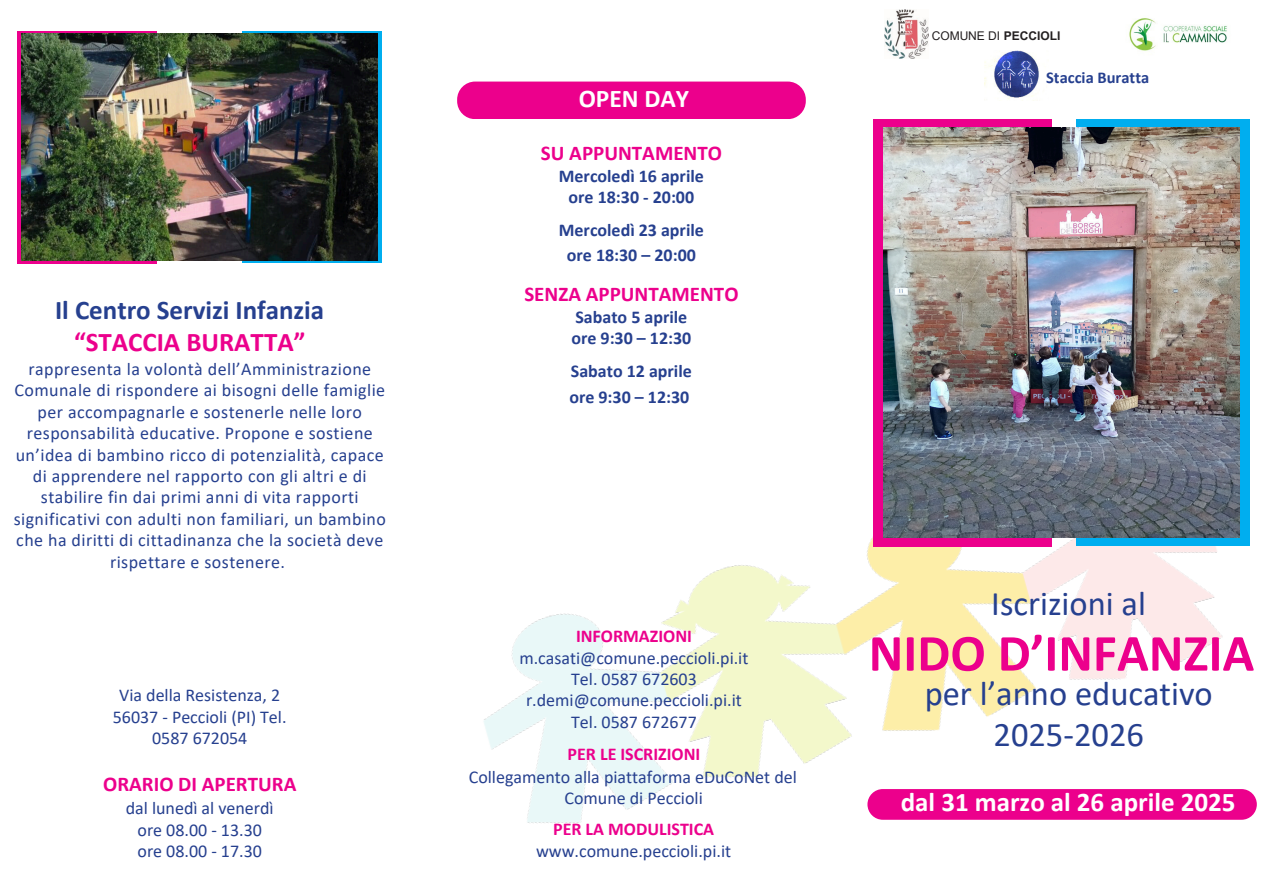
<style>
.page{position:relative;width:1263px;height:894px;background:#fff}
.page>*{position:absolute;margin:0;border:0;box-sizing:border-box;transform-origin:0 0}
.t1{font:700 52.5px "Calibri";color:#ec008c}
.t2{font:34.5px/40.5px "Calibri";color:#26408f;text-align:center}
.t3{font:700 27px/31.5px "Calibri";color:#26408f;text-align:center}
.t4{font:700 27px "Calibri";color:#fff}
.t5{font:700 25.5px "Calibri";color:#fff}
.t6{font:700 21px "Calibri";color:#ec008c}
.t7{font:18px/21.3px "Calibri";letter-spacing:.025em;color:#26408f;text-align:center}
.t8{font:18px/21.3px "Calibri";color:#26408f;text-align:center}
.t9{font:700 18px/21.3px "Calibri";color:#26408f}
.t10{font:700 18px "Calibri";color:#ec008c}
.t11{font:700 16.5px "Calibri";color:#26408f}
.t12{font:12px "Arial MT Pro";color:#231f20}
.s1{color:#ec008c}
.s2{font-weight:700;color:#ec008c}
.s3{font-weight:700}
</style>
<div class="page">
<img style="left:884px;top:9px;width:44px;height:50px">
<img style="left:984px;top:50px;width:56px;height:49px">
<img style="left:1129px;top:18px;width:98px;height:33px">
<div style="left:457px;top:81px;width:349px;height:38px;background:#ec008c;border-radius:18px"></div>
<img style="left:483px;top:360px;width:774px;height:463px">
<div style="left:873px;top:119px;width:179px;height:427px;background:#ec008c"></div>
<div style="left:867px;top:788px;width:390px;height:31px;background:#ec008c;border-radius:15px"></div>
<div style="left:1075px;top:119px;width:174px;height:427px;background:#00aeef"></div>
<img style="left:883px;top:127px;width:357px;height:410px">
<svg style="left:243px;top:32px;width:139px;height:231px;background:#0395cb"></svg>
<svg style="left:17px;top:31px;width:139px;height:232px;background:#cf0b7c"></svg>
<img style="left:21px;top:34px;width:357px;height:226px">
<h6 class="t3" style="left:55px;top:297px;width:271px">Il Centro Servizi Infanzia <span class="s1">“STACCIA BURATTA”</span></h6>
<p class="t7" style="left:14px;top:360px;width:374px">rappresenta la volontà dell’Amministrazione Comunale di rispondere ai bisogni delle famiglie per accompagnarle e sostenerle nelle loro responsabilità educative. Propone e sostiene un’idea di bambino ricco di potenzialità, capace di apprendere nel rapporto con gli altri e di stabilire fin dai primi anni di vita rapporti significativi con adulti non familiari, un bambino che ha diritti di cittadinanza che la società deve rispettare e sostenere.</p>
<p class="t8" style="left:113px;top:686px;width:175px">Via della Resistenza, 2<br>56037 - Peccioli (PI) Tel.<br>0587 672054</p>
<h3 class="t6" style="left:103px;top:775px;width:195px">ORARIO DI APERTURA</h3>
<h5 class="t8" style="left:126px;top:798px;width:149px">dal lunedì al venerdì ore 08.00 - 13.30 ore 08.00 - 17.30</h5>
<p class="t5" style="left:579px;top:88px;width:112px">OPEN DAY</p>
<h6 class="t6" style="left:541px;top:144px;width:183px">SU APPUNTAMENTO</h6>
<p class="t9" style="left:559px;top:166px;width:147px;text-align:center">Mercoledì 16 aprile ore 18:30 - 20:00</p>
<p class="t9" style="left:559px;top:218px;width:147px;line-height:25.8px;text-align:center">Mercoledì 23 aprile ore 18:30 – 20:00</p>
<h5 class="t6" style="left:524px;top:285px;width:216px">SENZA APPUNTAMENTO</h5>
<p class="t9" style="left:571px;top:307px;width:121px">Sabato 5 aprile ore 9:30 – 12:30</p>
<p class="t9" style="left:569px;top:359px;width:124px;line-height:25.8px">Sabato 12 aprile ore 9:30 – 12:30</p>
<p class="t8" style="left:519px;top:627px;width:231px"><span class="s2">INFORMAZIONI </span>m.casati@comune.peccioli.pi.it<br>Tel. 0587 672603 r.demi@comune.peccioli.pi.it<br>Tel. 0587 672677</p>
<p class="t10" style="left:567px;top:746px;width:134px">PER LE ISCRIZIONI</p>
<h6 class="t8" style="left:469px;top:767px;width:330px">Collegamento alla piattaforma eDuCoNet del</h6>
<p class="t8" style="left:553px;top:783px;width:163px;line-height:31.5px">Comune di Peccioli<br><span class="s2">PER LA MODULISTICA</span></p>
<h5 class="t8" style="left:536px;top:841px;width:197px">www.comune.peccioli.pi.it</h5>
<h4 class="t12" style="left:932px;top:31px;width:130px">COMUNE DI <span class="s3">PECCIOLI</span></h4>
<p class="t11" style="left:1046px;top:70px;width:105px">Staccia Buratta</p>
<p class="t2" style="left:991px;top:586px;width:156px">Iscrizioni al</p>
<p class="t1" style="left:869px;top:631px;width:387px">NIDO D’INFANZIA</p>
<p class="t2" style="left:925px;top:676px;width:290px">per l’anno educativo<br>2025-2026</p>
<p class="t4" style="left:901px;top:790px;width:336px">dal 31 marzo al 26 aprile 2025</p>
</div>
